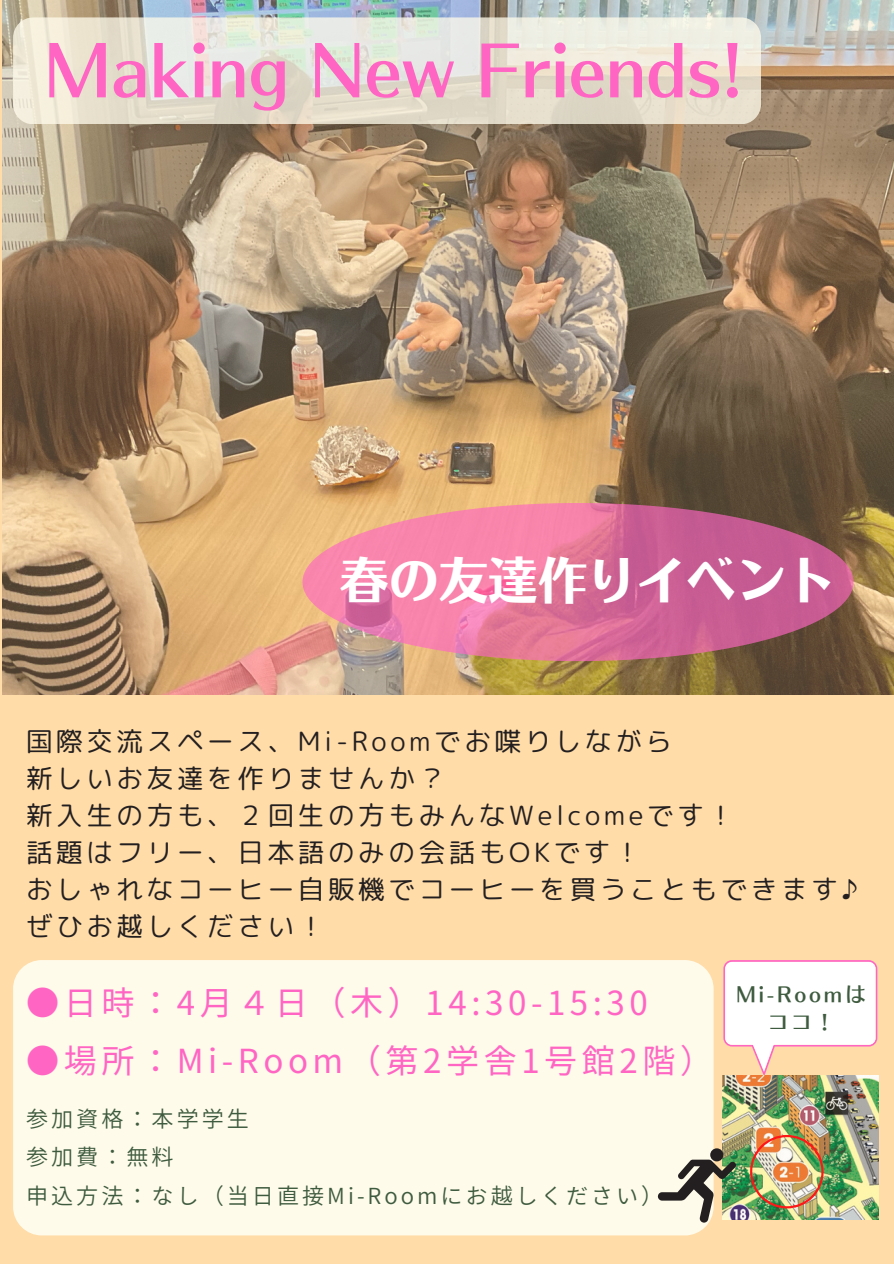
<style>
.page{position:relative;width:894px;height:1264px;background:#fff}
.page>*{position:absolute;margin:0;border:0;box-sizing:border-box;transform-origin:0 0}
.t1{font:69.15px "Nud Motoya Aporo Std W4";color:#ff66c4}
.t2{font:49.5px "Nud Motoya Aporo Std W6";color:#fff}
.t3{font:33.15px "Source Han Sans JP";letter-spacing:.135em;color:#ff66c4}
.t4{font:26.55px/37.2px "rounded mplus 1 p regular";letter-spacing:.135em;color:#231f20}
.t5{font:22.05px "Source Han Sans JP";letter-spacing:.135em;color:#3e5b3f}
.t6{font:20.4px/27.9px "Nud Motoya Aporo Std W4";letter-spacing:.135em;color:#3e5b3f;text-align:center}
.s1{font-style:inherit}
</style>
<div class="page">
<div style="left:0;top:0;width:893px;height:1263px;background:#ffdca8"></div>
<img style="left:722px;top:1075px;width:156px;height:144px">
<img style="left:749px;top:1134px;width:74px;height:74px">
<img style="left:3px;top:0;width:890px;height:694px">
<div style="left:13px;top:960px;width:700px;height:275px;background:#fffbeb;border-radius:29px"></div>
<svg style="left:723px;top:960px;width:154px;height:114px"></svg>
<div style="left:710px;top:1148px;width:13px;height:13px;background:#231f20;border-radius:50%"></div>
<svg style="left:657px;top:1159px;width:78px;height:63px"></svg>
<svg style="left:13px;top:17px;width:747px;height:107px;background:#e6e3d4"></svg>
<svg style="left:302px;top:503px;width:550px;height:158px;background:#d1738f"></svg>
<h2 class="t1" style="left:44px;top:36px;width:700px">Making New Friends!</h2>
<p class="t2" style="left:339px;top:556px;width:496px">春の友達作りイベント</p>
<p class="t4" style="left:26px;top:722px;width:833px">国際交流スペース、Mi-Roomでお喋りしながら<br>新しいお友達を作りませんか？<br>新入生の方も、２回生の方もみんなWelcomeです！<br>話題はフリー、日本語のみの会話もOKです！<br>おしゃれなコーヒー自販機でコーヒーを買うこともできます♪ぜひお越しください！</p>
<p class="t3" style="left:26px;top:976px;width:623px">●日時：4月４日（木）14:30-15:30</p>
<p class="t3" style="left:26px;top:1034px;width:688px">●場所：Mi-Room（第2学舎1号館2階<span class="s1">）</span></p>
<h4 class="t5" style="left:26px;top:1101px;width:222px">参加資格：本学学生</h4>
<p class="t5" style="left:26px;top:1139px;width:149px">参加費：無料</p>
<p class="t5" style="left:26px;top:1177px;width:638px">申込方法：なし（当日直接Mi-Roomにお越しください）</p>
<h1 class="t6" style="left:735px;top:980px;width:131px">Mi-Roomはココ！</h1>
</div>
